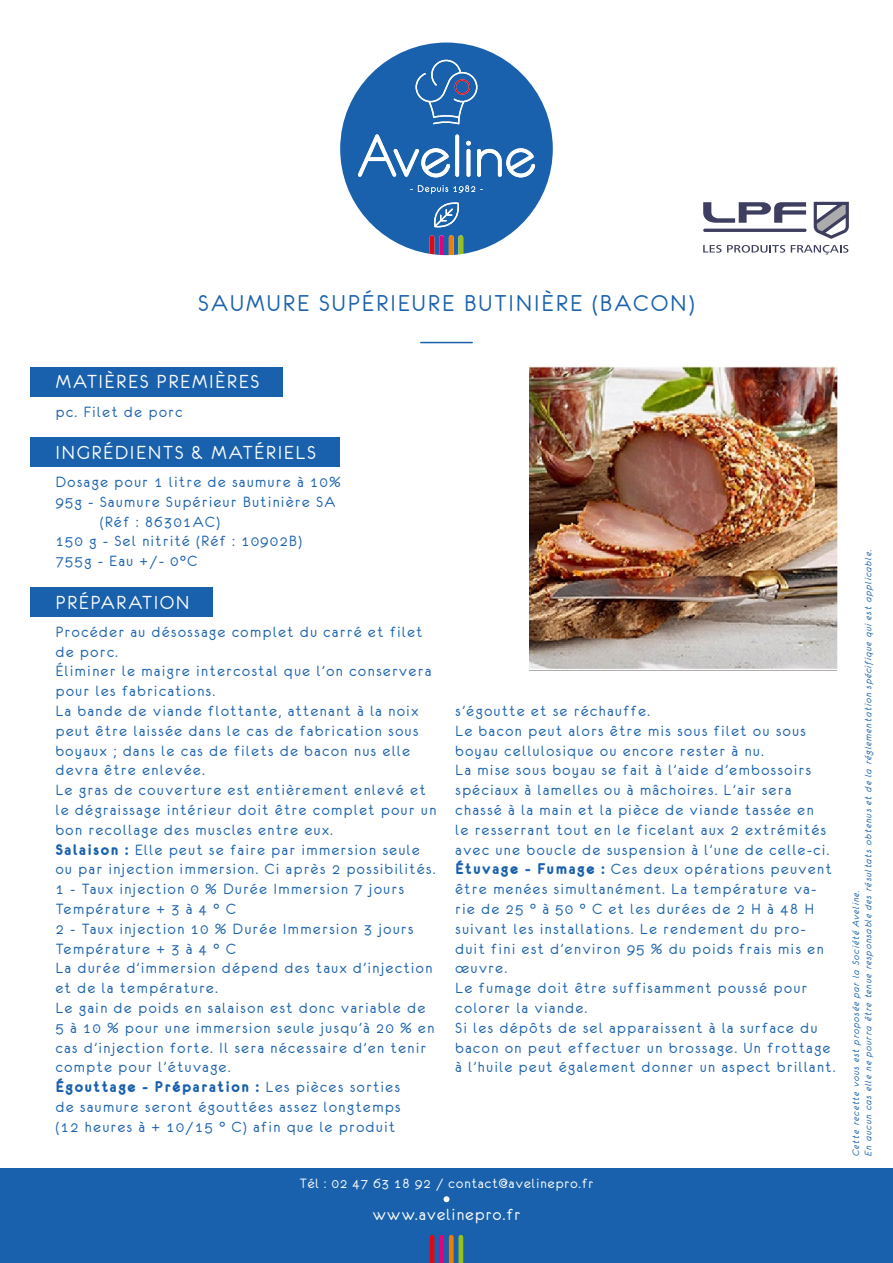
<style>
.page{position:relative;width:893px;height:1263px;background:#fff}
.page>*{position:absolute;margin:0;border:0;box-sizing:border-box;transform-origin:0 0}
.t1{font:25.5px "Eurofurenceregular";letter-spacing:.1em;color:#1961ac}
.t2{font:21px "Eurofurenceregular";letter-spacing:.1em;color:#fff}
.t3{font:18px "Eurofurenceregular";letter-spacing:.075em;color:#fff}
.t4{font:16.5px/19.8px "Eurofurenceregular";letter-spacing:.1em;color:#1961ac}
.t5{font:16.5px "Eurofurencebold";letter-spacing:.1em;color:#1961ac}
.t6{font:15px "Eurofurenceregular";letter-spacing:.075em;color:#fff}
.t7{font:10.5px/12.6px "Eurofurenceitalic";letter-spacing:.1em;color:#1961ac}
.s1{font-family:"Eurofurencebold"}
.s2{font-family:"Eurofurenceregular"}
</style>
<div class="page">
<div style="left:0;top:1168px;width:893px;height:95px;background:#1961ac"></div>
<svg style="left:430px;top:1235px;width:33px;height:28px"></svg>
<svg style="left:443px;top:1196px;width:6px;height:6px"></svg>
<img style="left:530px;top:367px;width:307px;height:304px">
<svg style="left:340px;top:43px;width:213px;height:211px;fill:#1961ac"></svg>
<svg style="left:433px;top:202px;width:27px;height:26px"></svg>
<svg style="left:416px;top:60px;width:61px;height:64px;background:#3973b3"></svg>
<svg style="left:430px;top:235px;width:33px;height:20px"></svg>
<svg style="left:410px;top:185px;width:73px;height:9px"></svg>
<svg style="left:466px;top:141px;width:5px;height:5px"></svg>
<svg style="left:358px;top:134px;width:92px;height:43px"></svg>
<svg style="left:455px;top:134px;width:4px;height:43px"></svg>
<hr style="left:467px;top:149px;width:3px;height:28px;background:#fff;border-radius:2px">
<svg style="left:477px;top:148px;width:58px;height:29px"></svg>
<hr style="left:421px;top:342px;width:51px;height:1px;background:#1961ac">
<svg style="left:703px;top:245px;width:82px;height:8px"></svg>
<svg style="left:791px;top:245px;width:57px;height:10px"></svg>
<svg style="left:814px;top:202px;width:35px;height:37px"></svg>
<hr style="left:703px;top:229px;width:104px;height:3px;background:#3e3f60;border-radius:2px">
<svg style="left:703px;top:202px;width:103px;height:21px"></svg>
<div style="left:30px;top:367px;width:253px;height:29px;background:#1961ac"></div>
<div style="left:30px;top:437px;width:309px;height:30px;background:#1961ac"></div>
<div style="left:30px;top:587px;width:183px;height:30px;background:#1961ac"></div>
<h1 class="t1" style="left:199px;top:290px;width:497px">SAUMURE SUPÉRIEURE BUTINIÈRE (BACON)</h1>
<p class="t2" style="left:56px;top:371px;width:205px">MATIÈRES PREMIÈRES</p>
<p class="t4" style="left:56px;top:401px;width:128px">pc. Filet de porc</p>
<p class="t2" style="left:56px;top:442px;width:262px">INGRÉDIENTS &amp; MATÉRIELS</p>
<p class="t4" style="left:56px;top:472px;width:286px">Dosage pour 1 litre de saumure à 10%</p>
<p class="t4" style="left:56px;top:492px;width:281px">95g - Saumure Supérieur Butinière SA</p>
<p class="t4" style="left:100px;top:512px;width:121px">(Réf : 86301AC)</p>
<p class="t4" style="left:56px;top:531px;width:248px">150 g - Sel nitrité (Réf : 10902B)</p>
<p class="t4" style="left:56px;top:551px;width:143px">755g - Eau +/- 0°C</p>
<p class="t2" style="left:56px;top:591px;width:135px">PRÉPARATION</p>
<p class="t4" style="left:56px;top:622px;width:382px">Procéder au désossage complet du carré et filet de porc.<br>Éliminer le maigre intercostal que l’on conservera pour les fabrications.<br>La bande de viande flottante, attenant à la noix peut être laissée dans le cas de fabrication sous boyaux ; dans le cas de filets de bacon nus elle devra être enlevée.<br>Le gras de couverture est entièrement enlevé et le dégraissage intérieur doit être complet pour un bon recollage des muscles entre eux.<br><span class="s1">Salaison :</span> Elle peut se faire par immersion seule ou par injection immersion. Ci après 2 possibilités.<br>1 - Taux injection 0 % Durée Immersion 7 jours Température + 3 à 4 ° C<br>2 - Taux injection 10 % Durée Immersion 3 jours Température + 3 à 4 ° C<br>La durée d’immersion dépend des taux d’injection et de la température.<br>Le gain de poids en salaison est donc variable de 5 à 10 % pour une immersion seule jusqu’à 20 % en cas d’injection forte. Il sera nécessaire d’en tenir compte pour l’étuvage.</p>
<p class="t5" style="left:56px;top:1079px;width:346px">Égouttage - Préparation : <span class="s2">Les pièces sorties</span></p>
<p class="t4" style="left:56px;top:1097px;width:346px">de saumure seront égouttées assez longtemps (12 heures à + 10/15 ° C) afin que le produit</p>
<p class="t4" style="left:455px;top:701px;width:381px">s’égoutte et se réchauffe.<br>Le bacon peut alors être mis sous filet ou sous boyau cellulosique ou encore rester à nu.<br>La mise sous boyau se fait à l’aide d’embossoirs spéciaux à lamelles ou à mâchoires. L’air sera chassé à la main et la pièce de viande tassée en<br>le resserrant tout en le ficelant aux 2 extrémités avec une boucle de suspension à l’une de celle-ci.<br><span class="s1">Étuvage - Fumage :</span> Ces deux opérations peuvent être menées simultanément. La température va&shy;rie de 25 ° à 50 ° C et les durées de 2 H à 48 H suivant les installations. Le rendement du pro&shy;duit fini est d’environ 95 % du poids frais mis en œuvre.<br>Le fumage doit être suffisamment poussé pour colorer la viande.<br>Si les dépôts de sel apparaissent à la surface du bacon on peut effectuer un brossage. Un frottage à l’huile peut également donner un aspect brillant.</p>
<p class="t6" style="left:300px;top:1176px;width:295px">Tél : 02 47 63 18 92 / contact@avelinepro.fr</p>
<p class="t3" style="left:373px;top:1206px;width:149px">www.avelinepro.fr</p>
<p class="t7" style="left:849px;top:1156px;width:608px;rotate:-90deg">Cette recette vous est proposée par la Société Aveline.<br>En aucun cas elle ne pourra être tenue responsable des résultats obtenus et de la réglementation spécifique qui est applicable.</p>
</div>
